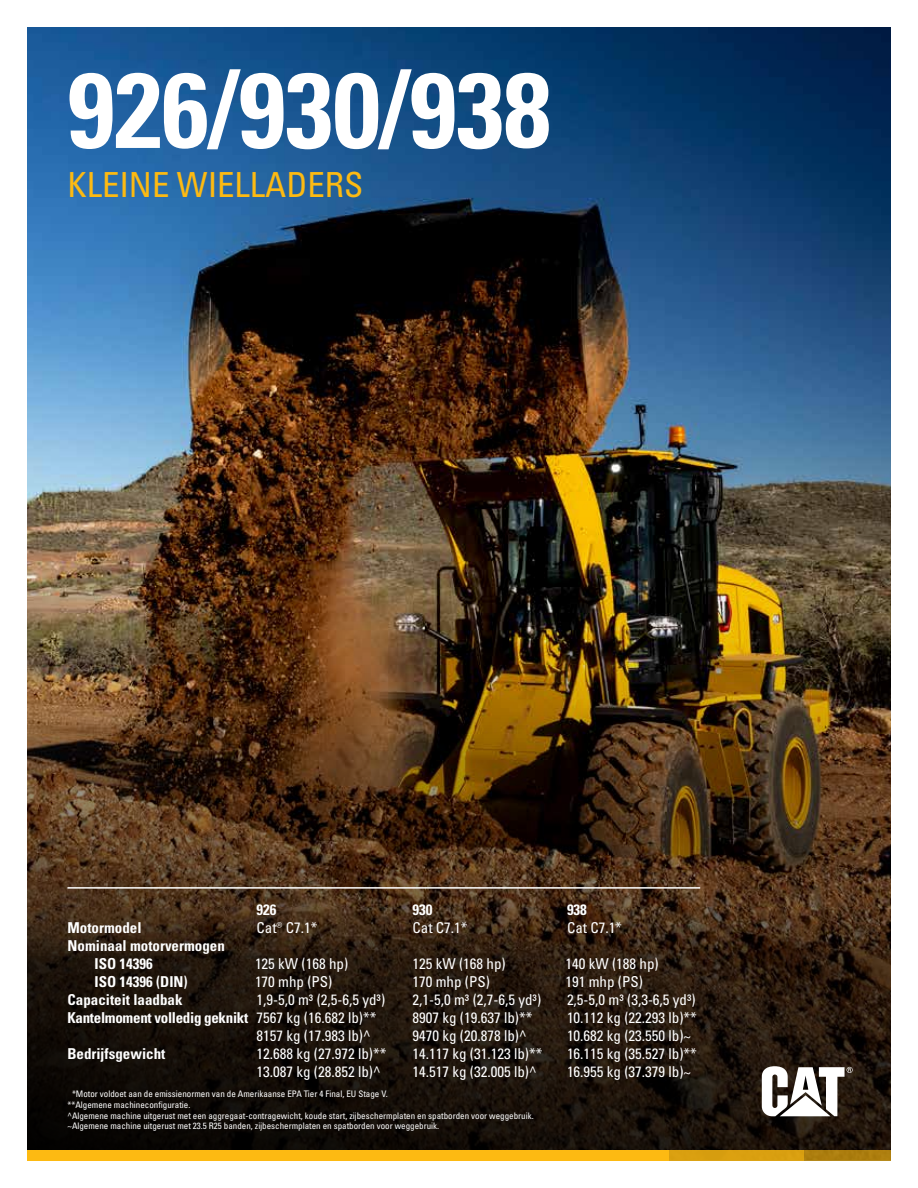
<style>
.page{position:relative;width:918px;height:1188px;background:#fff}
.page>*{position:absolute;margin:0;border:0;box-sizing:border-box;transform-origin:0 0}
.t1{font:106.2px "Univers LTCYR 67 Bold Cond";color:#fff}
.t2{font:condensed 34.5px "Univers LTCYR 57";color:#fdba12}
.t3{font:condensed 15px "Univers LTCYR 57";color:#fff}
.t4{font:15px/18px "Univers LTCYR 67 Bold Cond";color:#fff}
.t5{font:15px "Univers LTCYR 67 Bold Cond";letter-spacing:-.02em;color:#fff}
.t6{font:condensed 9px/10.8px "Univers LTCYR 57";color:#fff}
.s1{font-family:"Univers LTCYR 57";font-stretch:condensed}
</style>
<div class="page">
<img style="left:27px;top:27px;width:864px;height:1124px">
<div style="left:27px;top:1151px;width:641px;height:10px;background:#fdba12"></div>
<div style="left:667px;top:1151px;width:137px;height:10px;background:#daa010"></div>
<div style="left:804px;top:1151px;width:87px;height:10px;background:#ac7e0e"></div>
<svg style="left:762px;top:1066px;width:91px;height:50px"></svg>
<hr style="left:68px;top:887px;width:632px;height:2px;background:#fff">
<h1 class="t1" style="left:68px;top:45px;width:485px">926/930/938</h1>
<h2 class="t2" style="left:68px;top:163px;width:297px">KLEINE WIELLADERS</h2>
<p class="t4" style="left:256px;top:900px;width:21px">926</p>
<p class="t4" style="left:412px;top:900px;width:21px">930</p>
<p class="t4" style="left:567px;top:900px;width:21px">938</p>
<p class="t4" style="left:68px;top:918px;width:76px">Motormodel</p>
<p class="t3" style="left:256px;top:918px;width:62px">Cat® C7.1*</p>
<p class="t3" style="left:412px;top:918px;width:56px">Cat C7.1*</p>
<p class="t3" style="left:567px;top:918px;width:56px">Cat C7.1*</p>
<p class="t4" style="left:94px;top:936px;width:132px;text-indent:-27px">Nominaal motorvermogen<br>ISO 14396</p>
<p class="t3" style="left:255px;top:954px;width:95px">125 kW (168 hp)</p>
<p class="t3" style="left:412px;top:954px;width:95px">125 kW (168 hp)</p>
<p class="t3" style="left:566px;top:954px;width:95px">140 kW (188 hp)</p>
<p class="t4" style="left:94px;top:972px;width:95px">ISO 14396 (DIN)</p>
<p class="t3" style="left:255px;top:972px;width:79px">170 mhp (PS)</p>
<p class="t3" style="left:412px;top:972px;width:79px">170 mhp (PS)</p>
<p class="t3" style="left:566px;top:972px;width:79px">191 mhp (PS)</p>
<p class="t4" style="left:68px;top:990px;width:117px">Capaciteit laadbak</p>
<p class="t3" style="left:256px;top:990px;width:130px">1,9-5,0 m³ (2,5-6,5 yd³)</p>
<p class="t3" style="left:412px;top:990px;width:130px">2,1-5,0 m³ (2,7-6,5 yd³)</p>
<p class="t3" style="left:567px;top:990px;width:130px">2,5-5,0 m³ (3,3-6,5 yd³)</p>
<p class="t5" style="left:68px;top:1008px;width:310px">Kantelmoment volledig geknikt <span class="s1">7567 kg (16.682 lb)**</span></p>
<p class="t3" style="left:412px;top:1008px;width:121px">8907 kg (19.637 lb)**</p>
<p class="t3" style="left:567px;top:1008px;width:131px">10.112 kg (22.293 lb)**</p>
<p class="t3" style="left:256px;top:1026px;width:116px">8157 kg (17.983 lb)^</p>
<p class="t3" style="left:412px;top:1026px;width:116px">9470 kg (20.878 lb)^</p>
<p class="t3" style="left:567px;top:1026px;width:126px">10.682 kg (23.550 lb)~</p>
<p class="t4" style="left:68px;top:1044px;width:99px">Bedrijfsgewicht</p>
<p class="t3" style="left:256px;top:1044px;width:131px">12.688 kg (27.972 lb)**</p>
<p class="t3" style="left:412px;top:1044px;width:131px">14.117 kg (31.123 lb)**</p>
<p class="t3" style="left:567px;top:1044px;width:131px">16.115 kg (35.527 lb)**</p>
<p class="t3" style="left:256px;top:1062px;width:126px">13.087 kg (28.852 lb)^</p>
<p class="t3" style="left:412px;top:1062px;width:126px">14.517 kg (32.005 lb)^</p>
<p class="t3" style="left:567px;top:1062px;width:126px">16.955 kg (37.379 lb)~</p>
<p class="t6" style="left:68px;top:1088px;width:468px;text-indent:4px">*Motor voldoet aan de emissienormen van de Amerikaanse EPA Tier 4 Final, EU Stage V.<br>**Algemene machineconfiguratie.<br>^Algemene machine uitgerust met een aggregaat-contragewicht, koude start, zijbeschermplaten en spatborden voor weggebruik. ~Algemene machine uitgerust met 23.5 R25 banden, zijbeschermplaten en spatborden voor weggebruik.</p>
</div>
